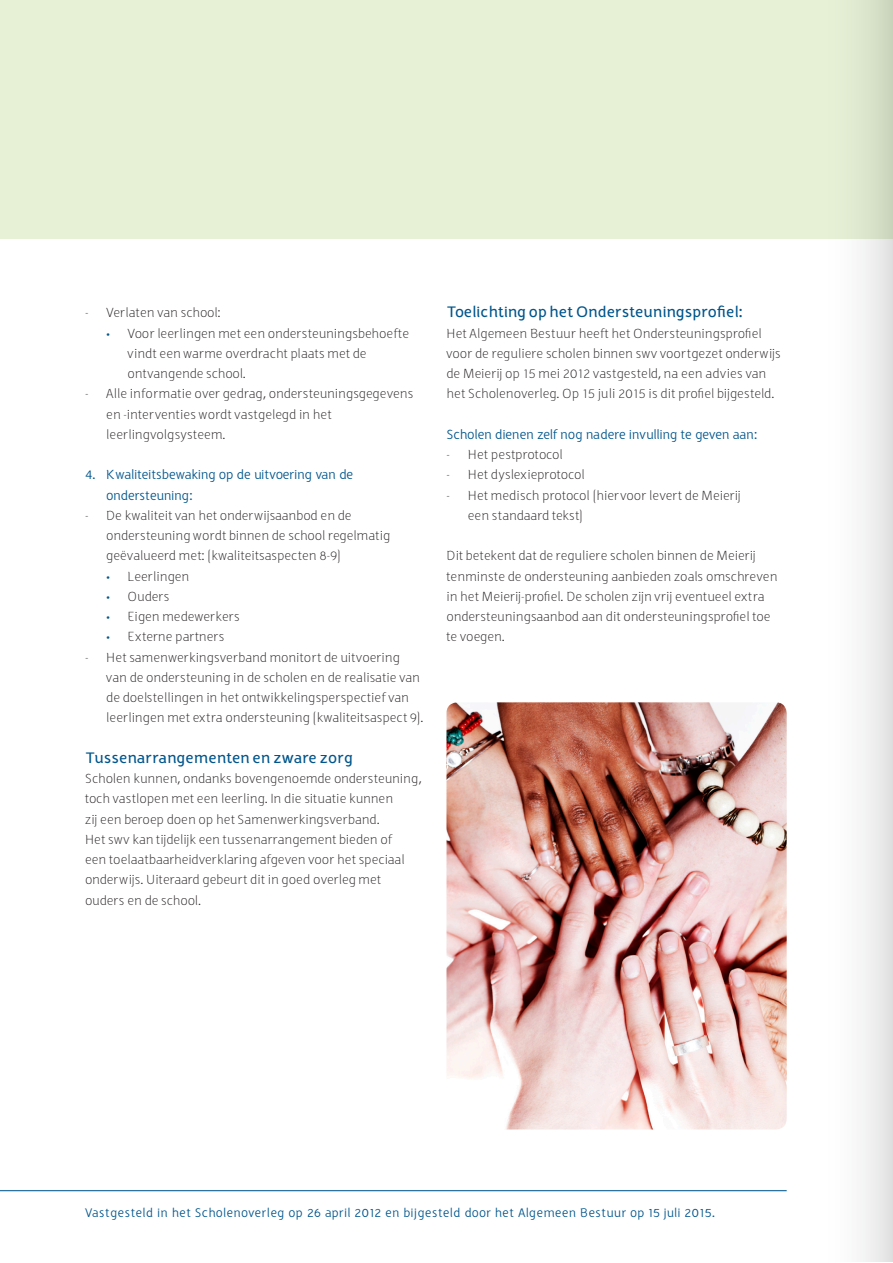
<style>
.page{position:relative;width:893px;height:1263px;background:#fff}
.page>*{position:absolute;margin:0;border:0;box-sizing:border-box;transform-origin:0 0}
.plat{font:700 16.5px "Halvorsen";color:#00558c}
.plat-2{font:300 14.25px/20.2px "Halvorsen";letter-spacing:.015em;color:#231f20}
.plat-3{font:14.25px/20.2px "Halvorsen";letter-spacing:-.025em;color:#00558c}
.t1{font:13.5px "Halvorsen";letter-spacing:.015em;color:#00558c}
.s1{color:#00558c}
</style>
<div class="page">
<hr style="left:0;top:1190px;width:787px;height:1px;background:#00558c">
<div style="left:0;top:0;width:892px;height:238px;background:#e6f1d6"></div>
<img style="left:446px;top:702px;width:341px;height:427px">
<svg style="left:814px;top:0;width:78px;height:1262px"></svg>
<p class="plat-2" style="left:85px;top:303px;width:137px">- Verlaten van school:</p>
<p class="plat-2" style="left:128px;top:323px;width:283px;text-indent:-21px"><span class="s1">•</span> Voor leerlingen met een ondersteuningsbehoefte vindt een warme overdracht plaats met de ontvangende school.</p>
<p class="plat-2" style="left:106px;top:384px;width:309px;text-indent:-21px">- Alle informatie over gedrag, ondersteuningsgegevens en -interventies wordt vastgelegd in het leerlingvolgsysteem.</p>
<p class="plat-3" style="left:106px;top:465px;width:249px;text-indent:-21px">4. Kwaliteitsbewaking op de uitvoering van de ondersteuning:</p>
<p class="plat-2" style="left:106px;top:505px;width:285px;text-indent:-21px">- De kwaliteit van het onderwijsaanbod en de ondersteuning wordt binnen de school regelmatig geëvalueerd met: (kwaliteitsaspecten 8-9)</p>
<p class="plat-2" style="left:106px;top:566px;width:84px"><span class="s1">•</span> Leerlingen</p>
<p class="plat-2" style="left:106px;top:586px;width:65px"><span class="s1">•</span> Ouders</p>
<p class="plat-2" style="left:106px;top:606px;width:135px"><span class="s1">•</span> Eigen medewerkers</p>
<p class="plat-2" style="left:106px;top:627px;width:120px"><span class="s1">•</span> Externe partners</p>
<p class="plat-2" style="left:106px;top:647px;width:319px;text-indent:-21px">- Het samenwerkingsverband monitort de uitvoering van de ondersteuning in de scholen en de realisatie van de doelstellingen in het ontwikkelingsperspectief van leerlingen met extra ondersteuning (kwaliteitsaspect 9).</p>
<p class="plat" style="left:85px;top:749px;width:270px">Tussenarrangementen en zware zorg</p>
<p class="plat-2" style="left:85px;top:768px;width:338px">Scholen kunnen, ondanks bovengenoemde ondersteuning, toch vastlopen met een leerling. In die situatie kunnen<br>zij een beroep doen op het Samenwerkingsverband.<br>Het swv kan tijdelijk een tussenarrangement bieden of<br>een toelaatbaarheidverklaring afgeven voor het speciaal onderwijs. Uiteraard gebeurt dit in goed overleg met ouders en de school.</p>
<p class="plat" style="left:446px;top:303px;width:298px">Toelichting op het Ondersteuningsprofiel:</p>
<p class="plat-2" style="left:446px;top:323px;width:336px">Het Algemeen Bestuur heeft het Ondersteuningsprofiel voor de reguliere scholen binnen swv voortgezet onderwijs de Meierij op 15 mei 2012 vastgesteld, na een advies van het Scholenoverleg. Op 15 juli 2015 is dit profiel bijgesteld.</p>
<p class="plat-3" style="left:446px;top:424px;width:312px">Scholen dienen zelf nog nadere invulling te geven aan:</p>
<p class="plat-2" style="left:446px;top:444px;width:118px">- Het pestprotocol</p>
<p class="plat-2" style="left:446px;top:465px;width:139px">- Het dyslexieprotocol</p>
<p class="plat-2" style="left:468px;top:485px;width:275px;text-indent:-21px">- Het medisch protocol (hiervoor levert de Meierij een standaard tekst)</p>
<p class="plat-2" style="left:446px;top:546px;width:332px">Dit betekent dat de reguliere scholen binnen de Meierij tenminste de ondersteuning aanbieden zoals omschreven in het Meierij-profiel. De scholen zijn vrij eventueel extra ondersteuningsaanbod aan dit ondersteuningsprofiel toe te voegen.</p>
<p class="t1" style="left:85px;top:1205px;width:632px">Vastgesteld in het Scholenoverleg op 26 april 2012 en bijgesteld door het Algemeen Bestuur op 15 juli 2015.</p>
</div>
